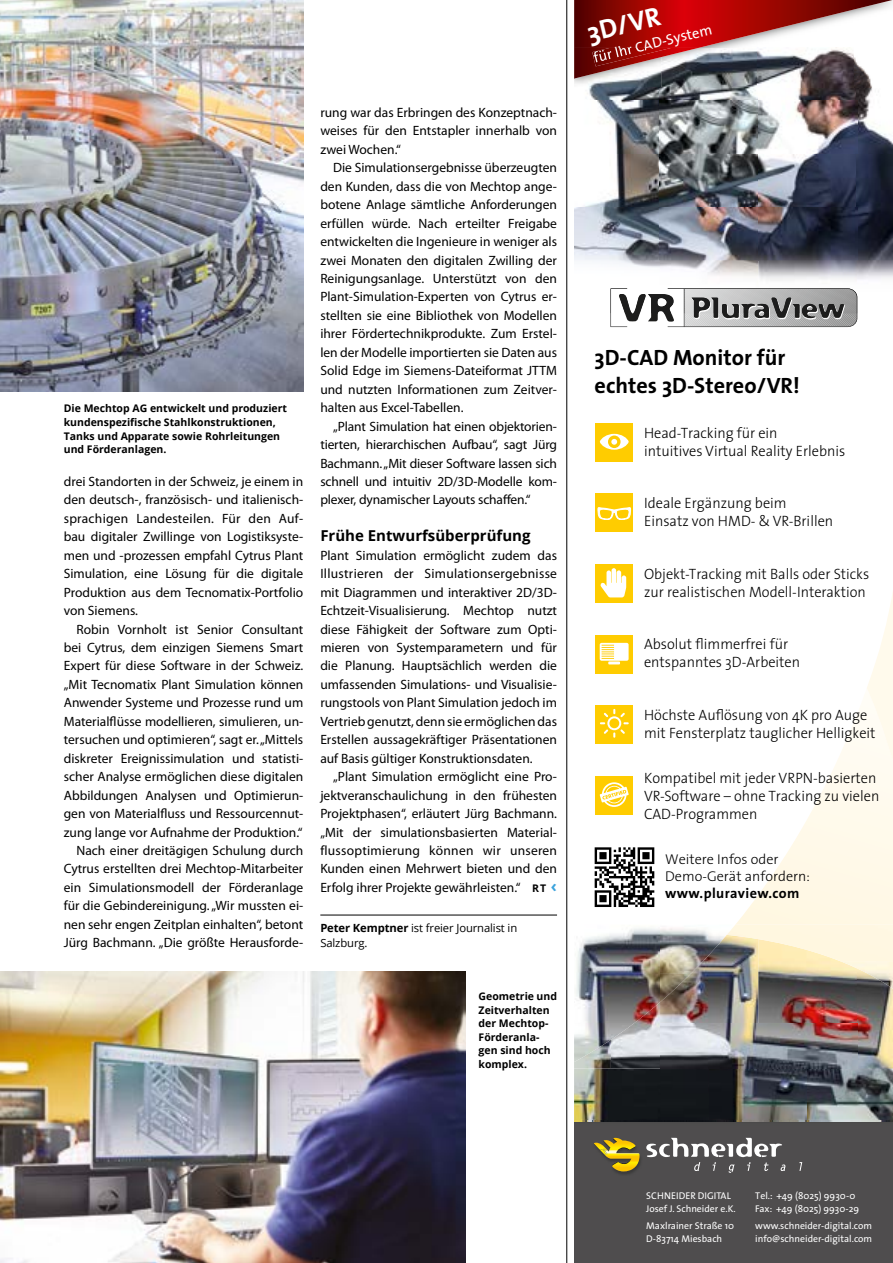
<style>
.page{position:relative;width:893px;height:1263px;background:#fff}
.page>*{position:absolute;margin:0;border:0;box-sizing:border-box;transform-origin:0 0}
.t1{font:27px "The Sans 7 Bold Plain";color:#fff}
.t2{font:22.2px/27.9px "The Sans 7 Bold Plain";color:#000}
.t3{font:300 15px/18px "The Sans 3";color:#000;scale:.96 1}
.ZT{font:700 15px "Open Sans";color:#000}
.t4{font:14.7px "The Sans 5";color:#fff}
.t5{font:300 14.25px/17.1px "The Sans 3";color:#000}
.L{font:13.5px/18.5px "Myriad Pro";color:#000;text-align:justify}
.L_ohne_EZ{font:13.5px/18.5px "Myriad Pro";color:#000;text-align:justify}
.Autor_end{font:11.25px/15px "Open Sans";letter-spacing:-.01em;color:#000}
.BU{font:700 10.5px/13.5px "Open Sans";color:#000}
.t6{font:9.75px/13px "The Sans 5";color:#fff}
.s1{font-family:"Open Sans";font-weight:700;font-size:10.5px}
.s2{font-family:"Open Sans";font-weight:700;font-size:16.5px;color:#3ca3dc}
.s3{font-weight:700}
.s4{font-family:"The Sans 7 Bold Plain";font-weight:400}
</style>
<div class="page">
<hr style="left:320px;top:915px;width:237px;height:1px;background:#000">
<div style="left:596px;top:493px;width:37px;height:39px;background:#fc0"></div>
<svg style="left:597px;top:507px;width:35px;height:13px"></svg>
<svg style="left:830px;top:593px;width:63px;height:206px"></svg>
<img style="left:574px;top:48px;width:298px;height:39px">
<div style="left:574px;top:1121px;width:319px;height:142px;background:#4f4d4e"></div>
<svg style="left:595px;top:847px;width:59px;height:60px"></svg>
<svg style="left:646px;top:1138px;width:140px;height:35px"></svg>
<svg style="left:799px;top:1162px;width:3px;height:9px"></svg>
<img style="left:614px;top:1137px;width:27px;height:37px">
<svg style="left:594px;top:1138px;width:43px;height:33px"></svg>
<img style="left:574px;top:87px;width:283px;height:173px">
<img style="left:857px;top:87px;width:36px;height:226px">
<img style="left:574px;top:260px;width:184px;height:16px">
<img style="left:758px;top:260px;width:99px;height:21px">
<img style="left:575px;top:48px;width:123px;height:31px">
<img style="left:592px;top:48px;width:79px;height:18px">
<svg style="left:610px;top:288px;width:247px;height:39px"></svg>
<img style="left:802px;top:304px;width:15px;height:9px">
<img style="left:819px;top:304px;width:25px;height:9px">
<img style="left:574px;top:1121px;width:319px;height:1px">
<img style="left:574px;top:928px;width:86px;height:193px">
<div style="left:660px;top:1068px;width:49px;height:53px;background:#13171b"></div>
<img style="left:709px;top:1068px;width:184px;height:53px">
<img style="left:660px;top:935px;width:98px;height:89px">
<img style="left:758px;top:962px;width:99px;height:62px">
<img style="left:857px;top:989px;width:36px;height:79px">
<img style="left:611px;top:1002px;width:49px;height:66px">
<img style="left:574px;top:1040px;width:37px;height:28px">
<img style="left:660px;top:1024px;width:197px;height:44px">
<img style="left:727px;top:925px;width:166px;height:37px">
<img style="left:841px;top:962px;width:52px;height:27px">
<div style="left:596px;top:423px;width:37px;height:38px;background:#fc0"></div>
<svg style="left:600px;top:434px;width:29px;height:16px"></svg>
<div style="left:596px;top:564px;width:37px;height:39px;background:#fc0"></div>
<svg style="left:600px;top:568px;width:26px;height:29px"></svg>
<div style="left:596px;top:635px;width:37px;height:38px;background:#fc0"></div>
<svg style="left:600px;top:643px;width:29px;height:21px"></svg>
<div style="left:596px;top:705px;width:37px;height:39px;background:#fc0"></div>
<svg style="left:600px;top:709px;width:29px;height:29px"></svg>
<div style="left:596px;top:776px;width:37px;height:38px;background:#fc0"></div>
<svg style="left:600px;top:782px;width:29px;height:25px"></svg>
<hr style="left:574px;top:0;width:1px;height:79px;background:#672626">
<svg style="left:575px;top:0;width:318px;height:48px"></svg>
<hr style="left:566px;top:0;width:1px;height:1263px;background:#000">
<img style="left:0;top:0;width:303px;height:392px">
<img style="left:0;top:972px;width:466px;height:291px">
<p class="BU" style="left:64px;top:402px;width:225px">Die Mechtop AG entwickelt und produziert kundenspezifische Stahlkonstruktionen, Tanks und Apparate sowie Rohrleitungen und Förderanlagen.</p>
<p class="L_ohne_EZ" style="left:64px;top:472px;width:241px">drei Standorten in der Schweiz, je einem in den deutsch-, französisch- und italienisch&shy;sprachigen Landesteilen. Für den Auf&shy;bau digitaler Zwillinge von Logistiksyste&shy;men und -prozessen empfahl Cytrus Plant Simulation, eine Lösung für die digitale Produktion aus dem Tecnomatix-Portfolio von Siemens.</p>
<p class="L" style="left:64px;top:620px;width:241px;text-indent:13px">Robin Vornholt ist Senior Consultant bei Cytrus, dem einzigen Siemens Smart Expert für diese Software in der Schweiz. „Mit Tecnomatix Plant Simulation können Anwender Systeme und Prozesse rund um Materialflüsse modellieren, simulieren, un&shy;tersuchen und optimieren“, sagt er. „Mittels diskreter Ereignissimulation und statisti&shy;scher Analyse ermöglichen diese digitalen Abbildungen Analysen und Optimierun&shy;gen von Materialfluss und Ressourcennut&shy;zung lange vor Aufnahme der Produktion.“</p>
<p class="L" style="left:64px;top:841px;width:241px;text-indent:13px">Nach einer dreitägigen Schulung durch Cytrus erstellten drei Mechtop-Mitarbeiter ein Simulationsmodell der Förderanlage für die Gebindereinigung. „Wir mussten ei&shy;nen sehr engen Zeitplan einhalten“, betont Jü rg Bachmann. „Die größte Herausforde-</p>
<p class="L" style="left:320px;top:103px;width:238px">rung war das Erbringen des Konzeptnach&shy;weises für den Entstapler innerhalb von zwei Wochen.“</p>
<p class="L" style="left:320px;top:158px;width:238px;text-indent:13px">Die Simulationsergebnisse ü berzeugten den Kunden, dass die von Mechtop ange&shy;botene Anlage sämtliche Anforderungen erfü llen wü rde. Nach erteilter Freigabe entwickelten die Ingenieure in weniger als zwei Monaten den digitalen Zwilling der Reinigungsanlage. Unterstützt von den Plant-Simulation-Experten von Cytrus er&shy;stellten sie eine Bibliothek von Modellen ihrer Fördertechnikprodukte. Zum Erstel&shy;len der Modelle importierten sie Daten aus Solid Edge im Siemens-Dateiformat JTTM und nutzten Informationen zum Zeitver&shy;halten aus Excel-Tabellen.</p>
<p class="L" style="left:320px;top:417px;width:238px;text-indent:13px">„Plant Simulation hat einen objektorien&shy;tierten, hierarchischen Aufbau“, sagt Jü rg Bachmann. „Mit dieser Software lassen sich schnell und intuitiv 2D/3D-Modelle kom&shy;plexer, dynamischer Layouts schaffen.“</p>
<p class="ZT" style="left:320px;top:525px;width:212px">Frü he Entwurfsü berprüfung</p>
<p class="L_ohne_EZ" style="left:320px;top:546px;width:238px">Plant Simulation ermöglicht zudem das Illustrieren der Simulationsergebnisse mit Diagrammen und interaktiver 2D/3D-Echtzeit-Visualisierung. Mechtop nutzt diese Fä higkeit der Software zum Opti&shy;mieren von Systemparametern und für die Planung. Hauptsächlich werden die umfassenden Simulations- und Visualisie&shy;rungstools von Plant Simulation jedoch im Vertrieb genutzt, denn sie ermöglichen das Erstellen aussagekräftiger Präsentationen auf Basis gü ltiger Konstruktionsdaten.</p>
<p class="L" style="left:320px;top:767px;width:238px;text-indent:13px">„Plant Simulation ermöglicht eine Pro&shy;jektveranschaulichung in den frühesten Projektphasen“, erläutert Jü rg Bachmann. „Mit der simulationsbasierten Material&shy;flussoptimierung können wir unseren Kunden einen Mehrwert bieten und den Erfolg ihrer Projekte gewährleisten.“ <span class="s1">RT</span> <span class="s2">‹</span></p>
<p class="Autor_end" style="left:320px;top:920px;width:198px"><span class="s3">Peter Kemptner</span> ist freier Journalist in<br>Salzburg.</p>
<p class="BU" style="left:479px;top:989px;width:80px">Geometrie und<br>Zeitverhalten der Mechtop-<br>Förderanla&shy;gen sind hoch komplex.</p>
<p class="t1" style="left:582px;top:12px;width:76px;rotate:-14deg">3D/VR</p>
<p class="t4" style="left:591px;top:46px;width:123px;rotate:-14deg">für Ihr CAD-System</p>
<p class="t2" style="left:595px;top:343px;width:207px">3D-CAD Monitor für echtes 3D-Stereo/VR!</p>
<p class="t3" style="left:644px;top:423px;width:211px">Head-Tracking für ein<br>intuitives Virtual Reality Erlebnis</p>
<p class="t3" style="left:644px;top:494px;width:199px">Ideale Ergänzung beim<br>Einsatz von HMD- &amp; VR-Brillen</p>
<p class="t3" style="left:644px;top:564px;width:236px">Objekt-Tracking mit Balls oder Sticks zur realistischen Modell-Interaktion</p>
<p class="t3" style="left:644px;top:635px;width:164px">Absolut flimmerfrei für entspanntes 3D-Arbeiten</p>
<p class="t3" style="left:644px;top:705px;width:243px">Höchste Auflösung von 4K pro Auge mit Fensterplatz tauglicher Helligkeit</p>
<p class="t3" style="left:644px;top:768px;width:247px">Kompatibel mit jeder VRPN-basierten<br>VR-Software – ohne Tracking zu vielen<br>CAD-Programmen</p>
<p class="t5" style="left:665px;top:850px;width:146px">Weitere Infos oder<br>Demo-Gerät anfordern: <span class="s4">www.pluraview.com</span></p>
<p class="t6" style="left:646px;top:1188px;width:91px">SCHNEIDER DIGITAL<br>Josef J. Schneider e.K.</p>
<p class="t6" style="left:646px;top:1219px;width:89px">Maxlrainer Straße 10<br>D-83714 Miesbach</p>
<p class="t6" style="left:755px;top:1188px;width:105px">Tel.: +49 (8025) 9930-0<br>Fax: +49 (8025) 9930-29</p>
<p class="t6" style="left:755px;top:1219px;width:118px">www.schneider-digital.com info@schneider-digital.com</p>
</div>
